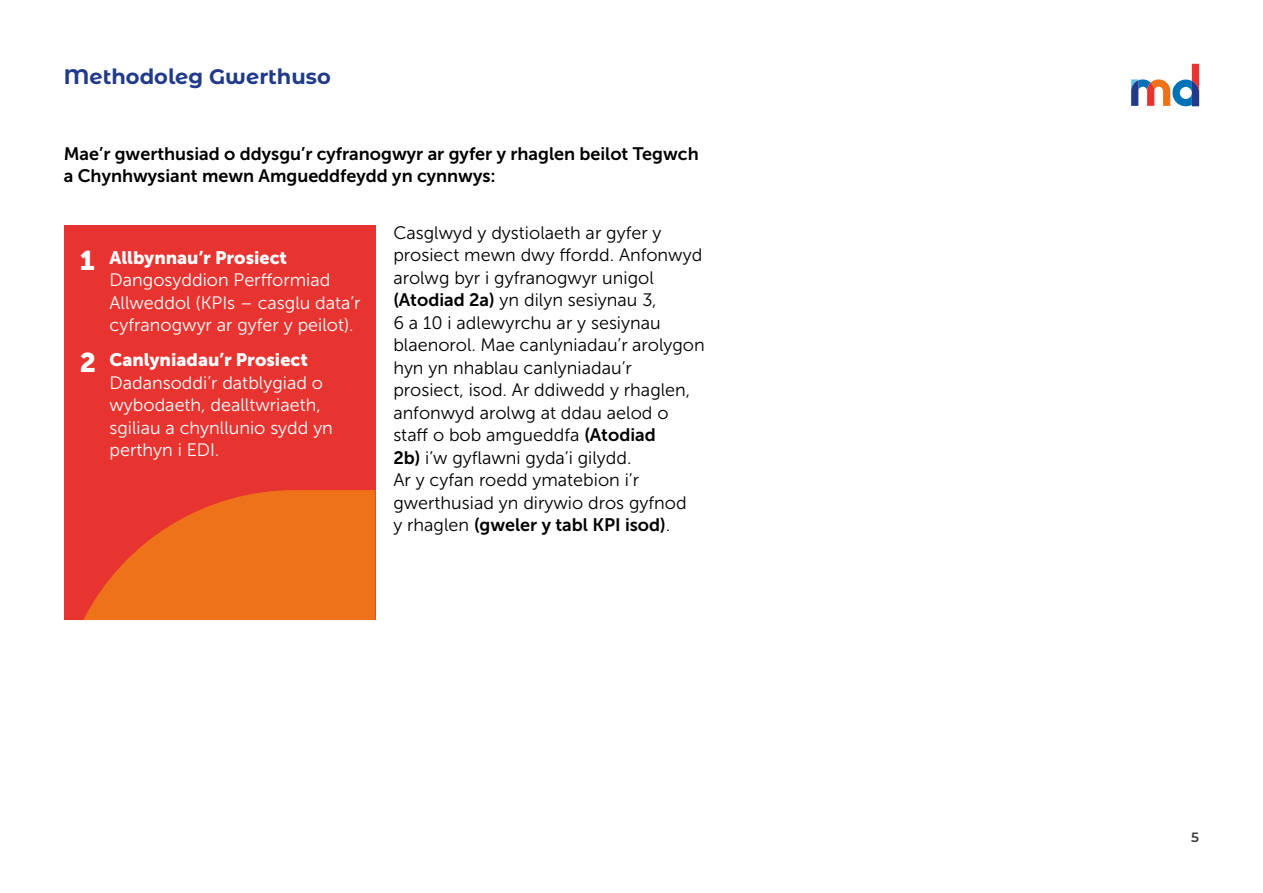
<style>
.page{position:relative;width:1263px;height:893px;background:#fff}
.page>*{position:absolute;margin:0;border:0;box-sizing:border-box;transform-origin:0 0}
._2_0_Subhead{font:700 21px "Montserrat Alternates";color:#213b8a}
._3_0_Body{font:18px/22.5px "Museo Sans 300";color:#000}
._3_0_Body-2{font:18px/22.5px "Museo Sans 300";color:#fff}
._3_0_Body-3{font:18px/22.5px "Museo Sans 700";color:#000}
.t1{font:600 13.5px "Montserrat Alternates";color:#3c3c3b}
.s1{font-family:"Museo Sans 900";font-size:27px}
.s2{font-family:"Museo Sans 900"}
.s3{font-family:"Museo Sans 700"}
</style>
<div class="page">
<svg style="left:1131px;top:64px;width:69px;height:42px"></svg>
<div style="left:64px;top:225px;width:311px;height:395px;background:#e73431"></div>
<svg style="left:83px;top:490px;width:292px;height:130px"></svg>
<p class="_2_0_Subhead" style="left:64px;top:62px;width:268px">Methodoleg Gwerthuso</p>
<p class="_3_0_Body-3" style="left:64px;top:142px;width:636px">Mae’r gwerthusiad o ddysgu’r cyfranogwyr ar gyfer y rhaglen beilot Tegwch a Chynhwysiant mewn Amgueddfeydd yn cynnwys:</p>
<p class="_3_0_Body-2" style="left:109px;top:246px;width:253px;text-indent:-30px"><span class="s1">1</span> <span class="s2">Allbynnau’r Prosiect<br></span>Dangosyddion Perfformiad<br>Allweddol (KPIs – casglu data’r cyfranogwyr ar gyfer y peilot).</p>
<p class="_3_0_Body-2" style="left:109px;top:349px;width:225px;text-indent:-30px"><span class="s1">2</span> <span class="s2">Canlyniadau’r Prosiect<br></span>Dadansoddi’r datblygiad o wybodaeth, dealltwriaeth, sgiliau a chynllunio sydd yn perthyn i EDI.</p>
<p class="_3_0_Body" style="left:393px;top:222px;width:313px">Casglwyd y dystiolaeth ar gyfer y prosiect mewn dwy ffordd. Anfonwyd arolwg byr i gyfranogwyr unigol <span class="s3">(Atodiad 2a)</span> yn dilyn sesiynau 3,<br>6 a 10 i adlewyrchu ar y sesiynau blaenorol. Mae canlyniadau’r arolygon hyn yn nhablau canlyniadau’r prosiect, isod. Ar ddiwedd y rhaglen, anfonwyd arolwg at ddau aelod o staff o bob amgueddfa <span class="s3">(Atodiad<br>2b)</span> i’w gyflawni gyda’i gilydd.<br>Ar y cyfan roedd ymatebion i’r gwerthusiad yn dirywio dros gyfnod<br>y rhaglen <span class="s3">(gweler y tabl KPI isod)</span>.</p>
<p class="t1" style="left:1191px;top:828px;width:9px">5</p>
</div>
